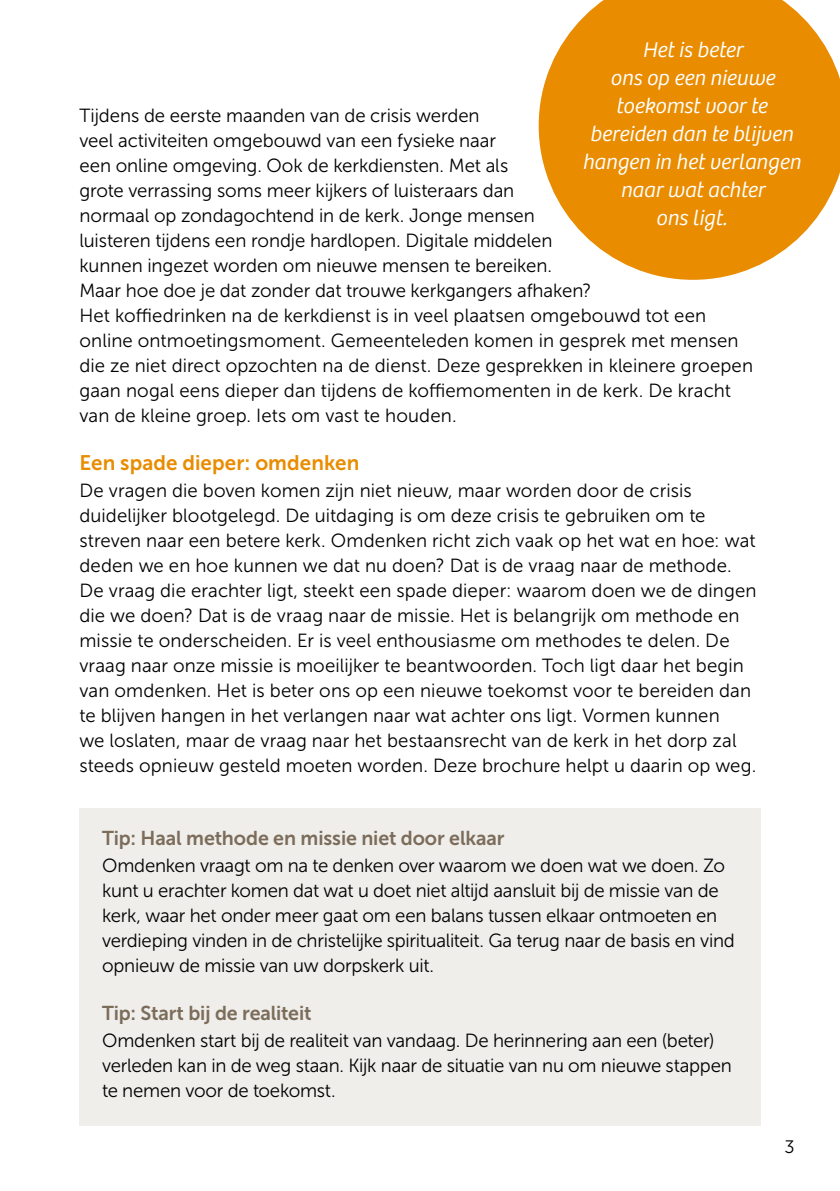
<style>
.page{position:relative;width:840px;height:1191px;background:#fff}
.page>*{position:absolute;margin:0;border:0;box-sizing:border-box;transform-origin:0 0}
.t1{font:italic 300 22px/28px "Bree";color:#fff;text-align:center}
.t2{font:21px "Museo Sans 700";letter-spacing:.005em;color:#e98c00}
.t3{font:20px "Museo Sans 700";letter-spacing:-.005em;color:#7c6d5b}
.t4{font:19px/25px "Museo Sans 300";color:#000}
.t5{font:18px "Museo Sans 300";color:#000}
</style>
<div class="page">
<div style="left:79px;top:808px;width:681px;height:317px;background:#f0eeeb"></div>
<svg style="left:538px;top:0;width:301px;height:280px;fill:#e98c00"></svg>
<p class="t1" style="left:582px;top:36px;width:220px">Het is beter<br>ons op een nieuwe toekomst voor te bereiden dan te blijven hangen in het verlangen naar wat achter<br>ons ligt.</p>
<p class="t4" style="left:79px;top:103px;width:674px">Tijdens de eerste maanden van de crisis werden<br>veel activiteiten omgebouwd van een fysieke naar<br>een online omgeving. Ook de kerkdiensten. Met als<br>grote verrassing soms meer kijkers of luisteraars dan<br>normaal op zondagochtend in de kerk. Jonge mensen<br>luisteren tijdens een rondje hardlopen. Digitale middelen<br>kunnen ingezet worden om nieuwe mensen te bereiken.<br>Maar hoe doe je dat zonder dat trouwe kerkgangers afhaken?<br>Het koffiedrinken na de kerkdienst is in veel plaatsen omgebouwd tot een online ontmoetingsmoment. Gemeenteleden komen in gesprek met mensen die ze niet direct opzochten na de dienst. Deze gesprekken in kleinere groepen gaan nogal eens dieper dan tijdens de koffiemomenten in de kerk. De kracht van de kleine groep. Iets om vast te houden.</p>
<p class="t2" style="left:79px;top:451px;width:281px">Een spade dieper: omdenken</p>
<p class="t4" style="left:79px;top:478px;width:678px">De vragen die boven komen zijn niet nieuw, maar worden door de crisis duidelijker blootgelegd. De uitdaging is om deze crisis te gebruiken om te streven naar een betere kerk. Omdenken richt zich vaak op het wat en hoe: wat deden we en hoe kunnen we dat nu doen? Dat is de vraag naar de methode.<br>De vraag die erachter ligt, steekt een spade dieper: waarom doen we de dingen die we doen? Dat is de vraag naar de missie. Het is belangrijk om methode en missie te onderscheiden. Er is veel enthousiasme om methodes te delen. De vraag naar onze missie is moeilijker te beantwoorden. Toch ligt daar het begin van omdenken. Het is beter ons op een nieuwe toekomst voor te bereiden dan te blijven hangen in het verlangen naar wat achter ons ligt. Vormen kunnen<br>we loslaten, maar de vraag naar het bestaansrecht van de kerk in het dorp zal steeds opnieuw gesteld moeten worden. Deze brochure helpt u daarin op weg.</p>
<p class="t3" style="left:102px;top:827px;width:403px">Tip: Haal methode en missie niet door elkaar</p>
<p class="t4" style="left:102px;top:853px;width:633px">Omdenken vraagt om na te denken over waarom we doen wat we doen. Zo kunt u erachter komen dat wat u doet niet altijd aansluit bij de missie van de kerk, waar het onder meer gaat om een balans tussen elkaar ontmoeten en verdieping vinden in de christelijke spiritualiteit. Ga terug naar de basis en vind opnieuw de missie van uw dorpskerk uit.</p>
<p class="t3" style="left:102px;top:1002px;width:211px">Tip: Start bij de realiteit</p>
<p class="t4" style="left:102px;top:1028px;width:631px">Omdenken start bij de realiteit van vandaag. De herinnering aan een (beter) verleden kan in de weg staan. Kijk naar de situatie van nu om nieuwe stappen te nemen voor de toekomst.</p>
<p class="t5" style="left:784px;top:1137px;width:12px">3</p>
</div>
